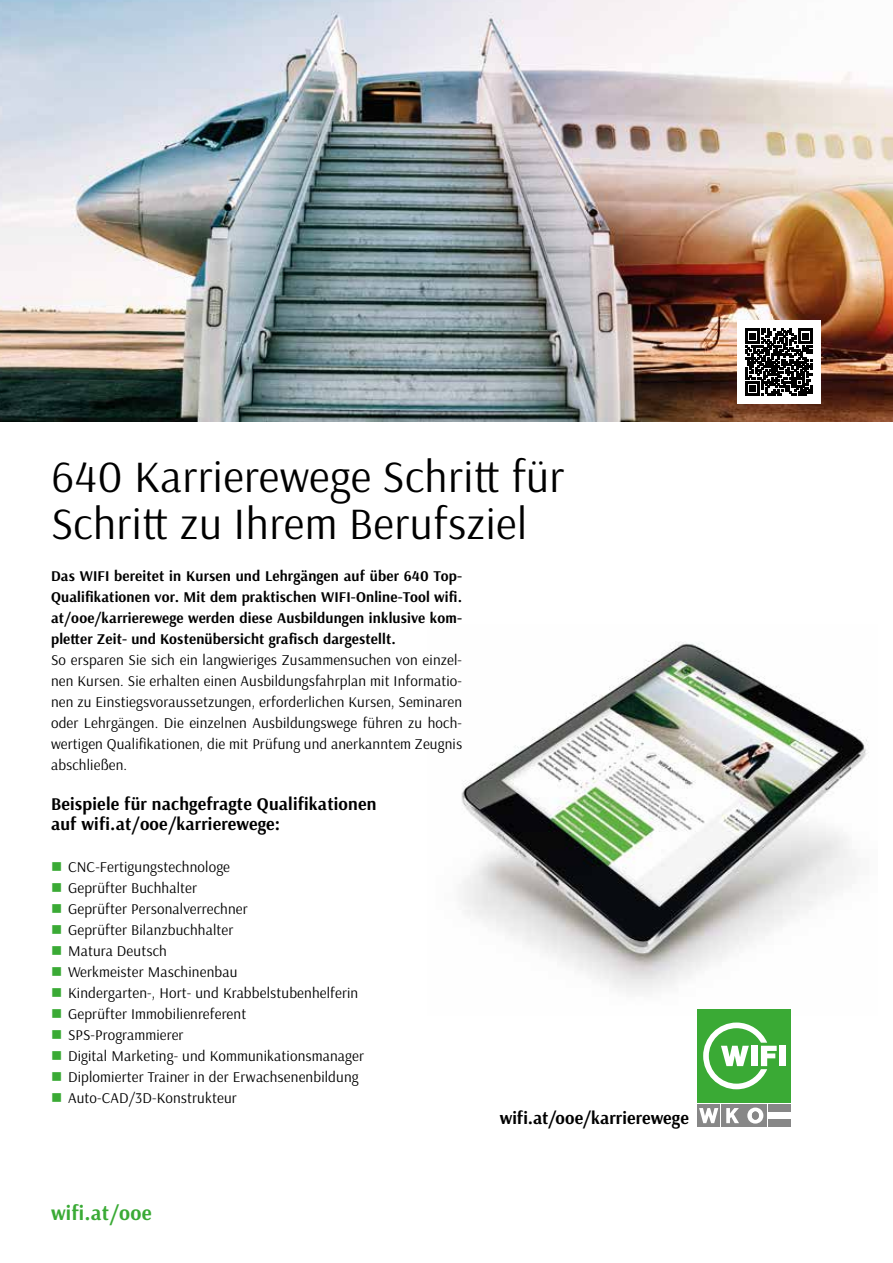
<style>
.page{position:relative;width:893px;height:1263px;background:#fff}
.page>*{position:absolute;margin:0;border:0;box-sizing:border-box;transform-origin:0 0}
.t1{font:45px/46.5px "Arsenal";letter-spacing:.01em;color:#000}
.t2{font:700 21px "Arsenal";letter-spacing:.01em;color:#3aaa35}
.t3{font:700 18px/19.5px "Arsenal";letter-spacing:.01em;color:#000}
.t4{font:15px/21px "Arsenal";letter-spacing:.01em;color:#000;text-align:justify}
.t5{font:700 15px/21px "Arsenal";letter-spacing:.01em;color:#000;text-align:justify}
</style>
<div class="page">
<img style="left:461px;top:642px;width:408px;height:373px">
<img style="left:0;top:0;width:893px;height:421px">
<div style="left:737px;top:321px;width:83px;height:83px;background:#fff"></div>
<svg style="left:745px;top:329px;width:67px;height:67px"></svg>
<div style="left:698px;top:1009px;width:93px;height:93px;background:#3aaa35"></div>
<div style="left:744px;top:1105px;width:22px;height:22px;background:#878787"></div>
<div style="left:721px;top:1105px;width:22px;height:22px;background:#878787"></div>
<svg style="left:726px;top:1108px;width:13px;height:15px"></svg>
<div style="left:698px;top:1105px;width:22px;height:22px;background:#878787"></div>
<svg style="left:699px;top:1108px;width:19px;height:15px"></svg>
<div style="left:769px;top:1119px;width:22px;height:8px;background:#878787"></div>
<svg style="left:747px;top:1107px;width:16px;height:16px"></svg>
<div style="left:752px;top:1111px;width:7px;height:9px;background:#878787;border-radius:50%"></div>
<svg style="left:703px;top:1022px;width:74px;height:67px"></svg>
<div style="left:779px;top:1046px;width:6px;height:20px;background:#fff"></div>
<div style="left:769px;top:1105px;width:22px;height:7px;background:#878787"></div>
<h1 class="t1" style="left:51px;top:454px;width:515px">640 Karrierewege Schritt für<br>Schritt zu Ihrem Berufsziel</h1>
<p class="t5" style="left:51px;top:566px;width:413px">Das WIFI bereitet in Kursen und Lehrgängen auf über 640 Top-Qualifikationen vor. Mit dem praktischen WIFI-Online-Tool wifi. at/ooe/karrierewege werden diese Ausbildungen inklusive kom&shy;pletter Zeit- und Kostenübersicht grafisch dargestellt.</p>
<p class="t4" style="left:51px;top:649px;width:413px">So ersparen Sie sich ein langwieriges Zusammensuchen von einzel&shy;nen Kursen. Sie erhalten einen Ausbildungsfahrplan mit Informatio&shy;nen zu Einstiegsvoraussetzungen, erforderlichen Kursen, Seminaren oder Lehrgängen. Die einzelnen Ausbildungswege führen zu hoch&shy;wertigen Qualifikationen, die mit Prüfung und anerkanntem Zeugnis abschließen.</p>
<p class="t3" style="left:51px;top:795px;width:327px">Beispiele für nachgefragte Qualifikationen auf wifi.at/ooe/karrierewege:</p>
<p class="t4" style="left:68px;top:856px;width:298px;text-align:left">CNC-Fertigungstechnologe<br>Geprüfter Buchhalter<br>Geprüfter Personalverrechner<br>Geprüfter Bilanzbuchhalter<br>Matura Deutsch<br>Werkmeister Maschinenbau<br>Kindergarten-, Hort- und Krabbelstubenhelferin<br>Geprüfter Immobilienreferent<br>SPS-Programmierer<br>Digital Marketing- und Kommunikationsmanager<br>Diplomierter Trainer in der Erwachsenenbildung<br>Auto-CAD/3D-Konstrukteur</p>
<h2 class="t2" style="left:51px;top:1200px;width:102px">wifi.at/ooe</h2>
<p class="t3" style="left:500px;top:1108px;width:191px">wifi.at/ooe/karrierewege</p>
</div>
